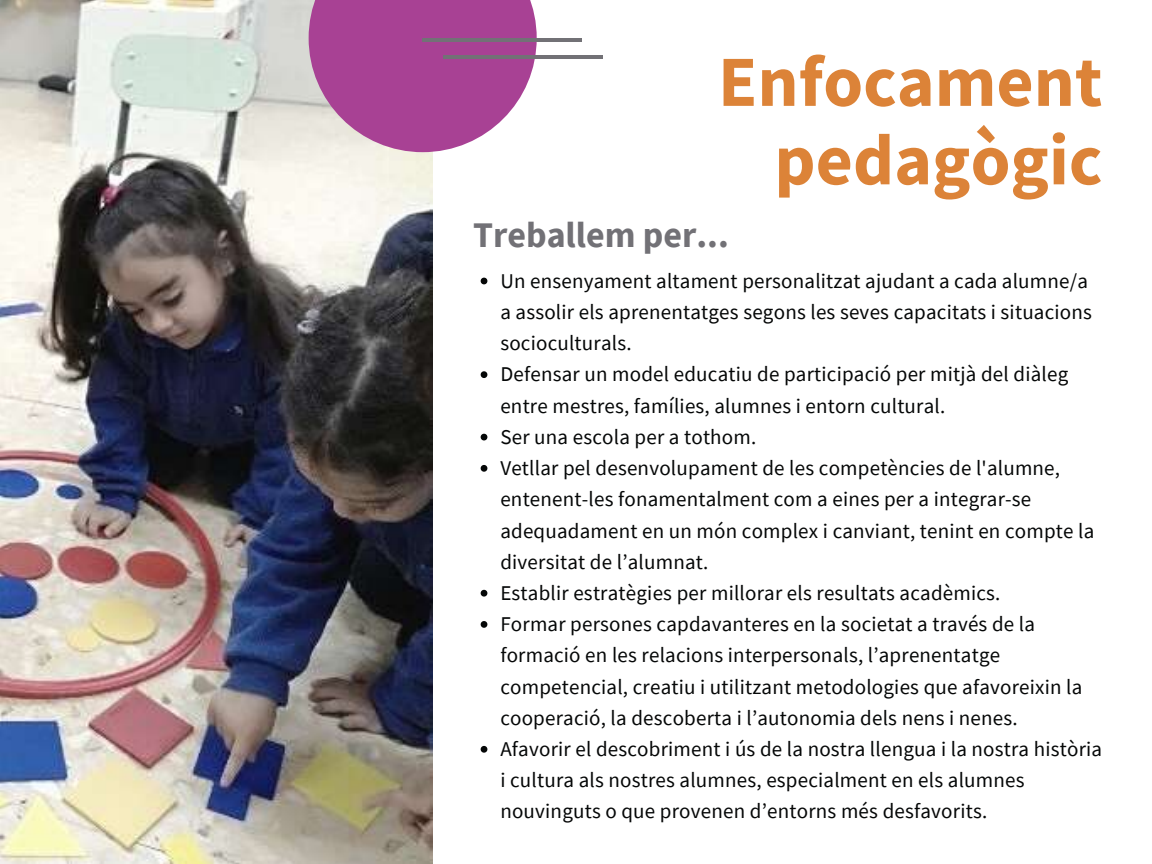
<style>
.page{position:relative;width:1152px;height:864px;background:#fff}
.page>*{position:absolute;margin:0;border:0;box-sizing:border-box;transform-origin:0 0}
.t1{font:700 72px/78.4px "Source Sans Pro";color:#dc8338;text-align:right}
.t2{font:700 36px "Source Sans Pro";color:#727176}
.t3{font:21px/31.2px "Source Sans Pro";letter-spacing:.01em;color:#050707}
</style>
<div class="page">
<img style="left:0;top:0;width:433px;height:864px">
<svg style="left:309px;top:0;width:228px;height:152px;background:#b45ea2"></svg>
<hr style="left:423px;top:38px;width:159px;height:3px;background:#727176">
<hr style="left:444px;top:56px;width:159px;height:3px;background:#727176">
<svg style="left:481px;top:278px;width:6px;height:6px"></svg>
<svg style="left:481px;top:371px;width:6px;height:7px"></svg>
<svg style="left:481px;top:434px;width:6px;height:6px"></svg>
<svg style="left:481px;top:465px;width:6px;height:7px"></svg>
<svg style="left:481px;top:590px;width:6px;height:7px"></svg>
<svg style="left:481px;top:621px;width:6px;height:7px"></svg>
<svg style="left:481px;top:746px;width:6px;height:7px"></svg>
<h1 class="t1" style="left:718px;top:41px;width:386px">Enfocament pedagògic</h1>
<h2 class="t2" style="left:473px;top:211px;width:257px">Treballem per...</h2>
<p class="t3" style="left:500px;top:265px;width:603px">Un ensenyament altament personalitzat ajudant a cada alumne/a a assolir els aprenentatges segons les seves capacitats i situacions socioculturals.<br>Defensar un model educatiu de participació per mitjà del diàleg entre mestres, famílies, alumnes i entorn cultural.<br>Ser una escola per a tothom.<br>Vetllar pel desenvolupament de les competències de l'alumne, entenent-les fonamentalment com a eines per a integrar-se adequadament en un món complex i canviant, tenint en compte la diversitat de l’alumnat.<br>Establir estratègies per millorar els resultats acadèmics.<br>Formar persones capdavanteres en la societat a través de la formació en les relacions interpersonals, l’aprenentatge competencial, creatiu i utilitzant metodologies que afavoreixin la cooperació, la descoberta i l’autonomia dels nens i nenes.<br>Afavorir el descobriment i ús de la nostra llengua i la nostra història i cultura als nostres alumnes, especialment en els alumnes nouvinguts o que provenen d’entorns més desfavorits.</p>
</div>
